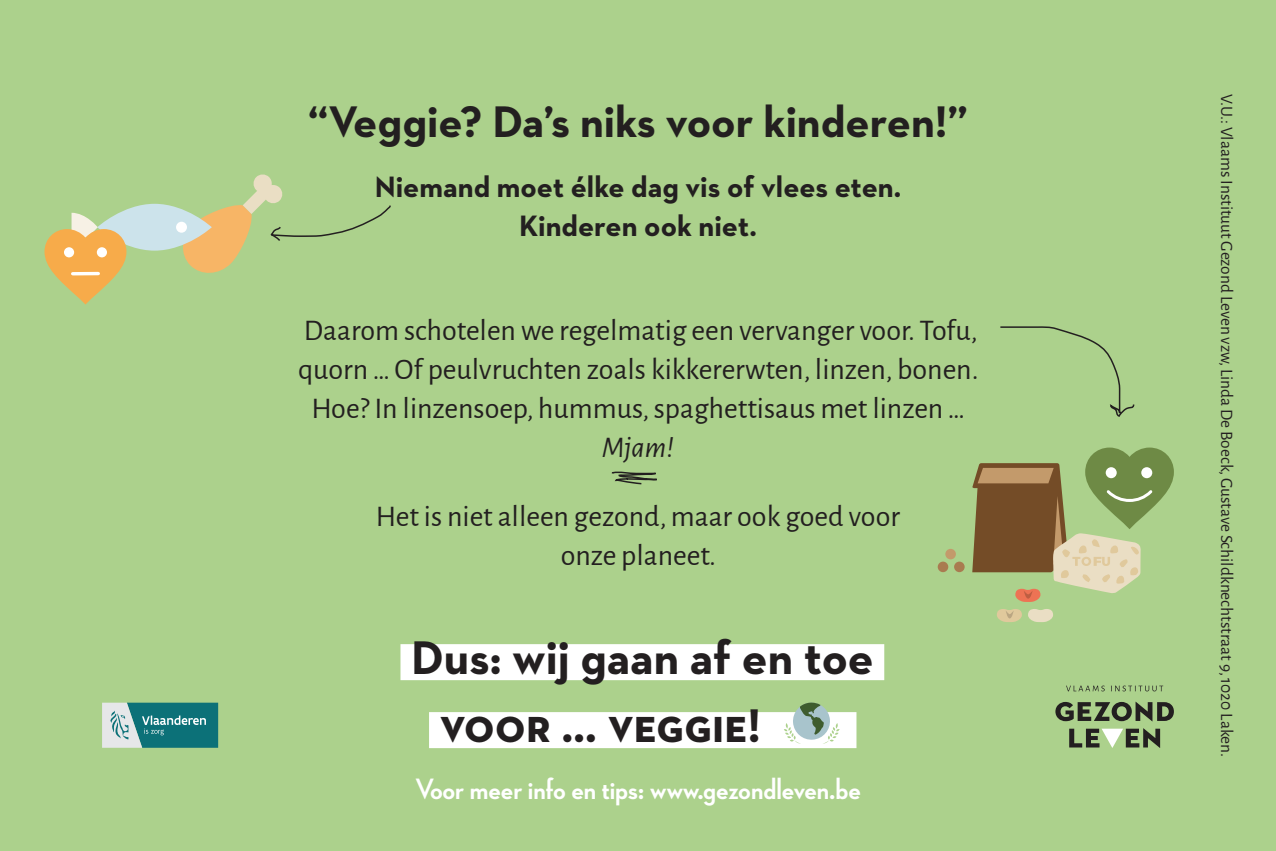
<style>
.page{position:relative;width:1276px;height:851px;background:#fff}
.page>*{position:absolute;margin:0;border:0;box-sizing:border-box;transform-origin:0 0}
.t1{font:700 48px "Neutraface 2 Text";color:#231f20}
.t2{font:700 45px "Neutraface 2 Text";color:#231f20}
.t3{font:30px/39px "Alegreya Sans";color:#231f20;text-align:center}
.t4{font:700 30px "Neutraface 2 Text";color:#231f20}
.t5{font:700 30px "Neutraface 2 Display";color:#fff}
.t6{font:17.4px "Alegreya Sans";color:#231f20}
.s1{font-style:italic}
</style>
<div class="page">
<div style="left:0;top:0;width:1276px;height:850px;background:#acd18c"></div>
<div style="left:97px;top:204px;width:115px;height:46px;background:#cce3eb;border-radius:50%"></div>
<div style="left:176px;top:222px;width:11px;height:11px;background:#fff;border-radius:50%"></div>
<svg style="left:1028px;top:609px;width:25px;height:13px"></svg>
<svg style="left:997px;top:609px;width:25px;height:13px"></svg>
<svg style="left:44px;top:213px;width:82px;height:91px"></svg>
<div style="left:64px;top:247px;width:10px;height:10px;background:#fff;border-radius:50%"></div>
<div style="left:97px;top:247px;width:10px;height:10px;background:#fff;border-radius:50%"></div>
<hr style="left:73px;top:272px;width:25px;height:3px;background:#fff">
<div style="left:945px;top:548px;width:11px;height:11px;background:#c39a6b;border-radius:50%"></div>
<div style="left:937px;top:561px;width:11px;height:11px;background:#a97b50;border-radius:50%"></div>
<div style="left:954px;top:561px;width:10px;height:11px;background:#a97b50;border-radius:50%"></div>
<div style="left:400px;top:644px;width:484px;height:36px;background:#fff"></div>
<svg style="left:972px;top:447px;width:202px;height:155px"></svg>
<div style="left:429px;top:712px;width:427px;height:36px;background:#fff"></div>
<svg style="left:784px;top:702px;width:55px;height:41px"></svg>
<svg style="left:1000px;top:326px;width:135px;height:91px"></svg>
<svg style="left:180px;top:174px;width:211px;height:99px"></svg>
<svg style="left:611px;top:471px;width:46px;height:14px"></svg>
<svg style="left:102px;top:702px;width:116px;height:45px;background:#51979b"></svg>
<svg style="left:1069px;top:728px;width:91px;height:20px"></svg>
<svg style="left:1055px;top:701px;width:119px;height:20px"></svg>
<svg style="left:1066px;top:685px;width:38px;height:6px"></svg>
<svg style="left:1111px;top:685px;width:52px;height:6px"></svg>
<p class="t2" style="left:308px;top:93px;width:661px">“Veggie? Da’s niks voor kinderen!”</p>
<p class="t4" style="left:375px;top:167px;width:528px">Niemand moet élke dag vis of vlees eten.</p>
<p class="t4" style="left:519px;top:206px;width:239px">Kinderen ook niet.</p>
<p class="t3" style="left:298px;top:309px;width:682px">Daarom schotelen we regelmatig een vervanger voor. Tofu, quorn … Of peulvruchten zoals kikkererwten, linzen, bonen.<br>Hoe? In linzensoep, hummus, spaghettisaus met linzen … <span class="s1">Mjam!</span></p>
<p class="t3" style="left:376px;top:495px;width:526px">Het is niet alleen gezond, maar ook goed voor</p>
<p class="t3" style="left:561px;top:534px;width:157px">onze planeet.</p>
<p class="t1" style="left:411px;top:627px;width:464px">Dus: wij gaan af en toe</p>
<p class="t1" style="left:440px;top:695px;width:323px">voor … veggie!</p>
<p class="t5" style="left:415px;top:771px;width:447px">Voor meer info en tips: www.gezondleven.be</p>
<p class="t6" style="left:1238px;top:94px;width:664px;rotate:90deg">V.U.: Vlaams Instituut Gezond Leven vzw, Linda De Boeck, Gustave Schildknechtstraat 9, 1020 Laken.</p>
</div>
